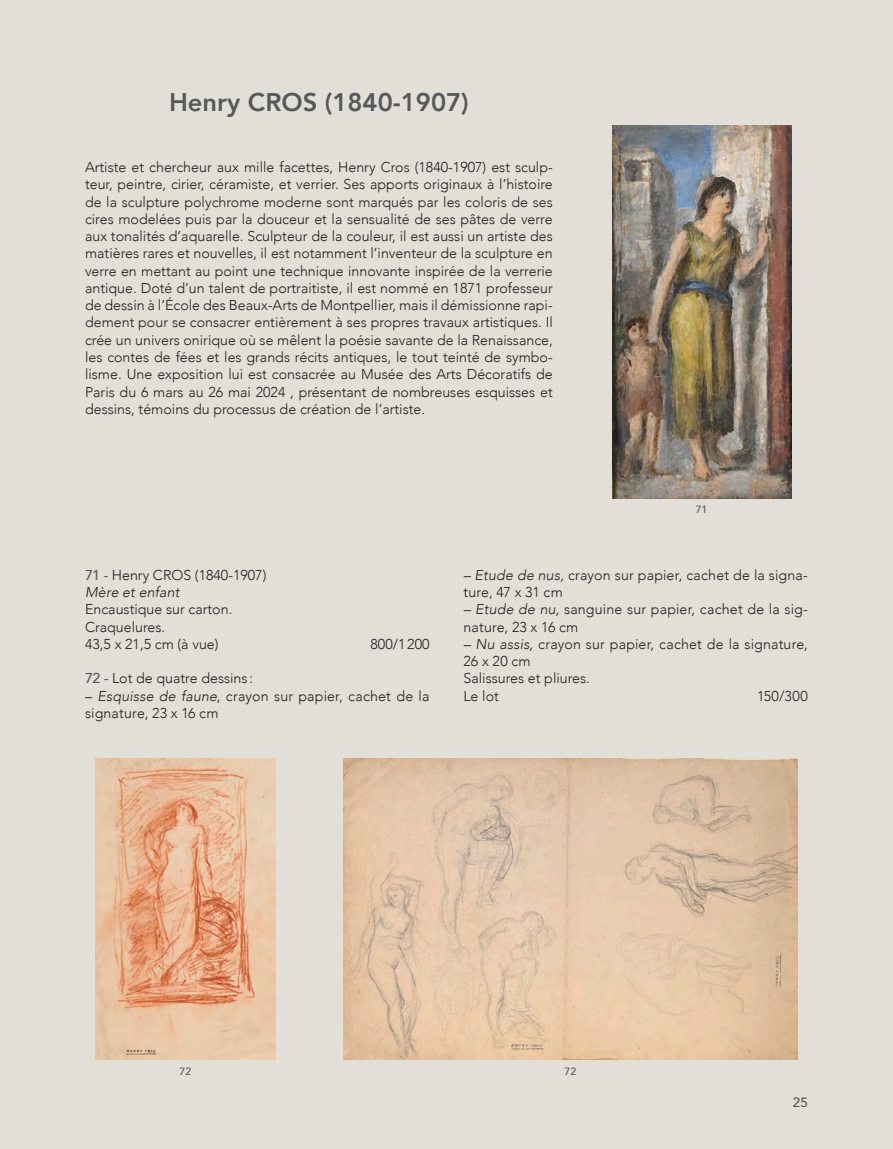
<style>
.page{position:relative;width:893px;height:1149px;background:#fff}
.page>*{position:absolute;margin:0;border:0;box-sizing:border-box;transform-origin:0 0}
.t1{font:800 25.5px "Avenir";color:#57585a}
.titre_oeuvre{font:300 14.25px/17.2px "Avenir";color:#231f20}
.titre_oeuvre-2{font:italic 300 14.25px "Avenir";letter-spacing:.01em;color:#231f20}
.t2{font:500 13.5px "Avenir";color:#57585a}
.t3{font:500 10.5px "Avenir";color:#57585a}
.s1{font-weight:500;color:#57585a}
.s2{font-style:italic}
</style>
<div class="page">
<div style="left:0;top:0;width:893px;height:1148px;background:#e1dfd8"></div>
<img style="left:612px;top:125px;width:179px;height:373px">
<img style="left:343px;top:758px;width:454px;height:301px">
<img style="left:96px;top:758px;width:179px;height:301px">
<p class="t1" style="left:169px;top:82px;width:301px">Henry CROS (1840-1907)</p>
<p class="titre_oeuvre" style="left:85px;top:158px;width:469px;text-align:justify">Artiste et chercheur aux mille facettes, Henry Cros (1840-1907) est sculp&shy;teur, peintre, cirier, céramiste, et verrier. Ses apports originaux à l’histoire de la sculpture polychrome moderne sont marqués par les coloris de ses cires modelées puis par la douceur et la sensualité de ses pâtes de verre aux tonalités d’aquarelle. Sculpteur de la couleur, il est aussi un artiste des matières rares et nouvelles, il est notamment l’inventeur de la sculpture en verre en mettant au point une technique innovante inspirée de la verrerie antique. Doté d’un talent de portraitiste, il est nommé en 1871 professeur de dessin à l’École des Beaux-Arts de Montpellier, mais il démissionne rapi&shy;dement pour se consacrer entièrement à ses propres travaux artistiques. Il crée un univers onirique où se mêlent la poésie savante de la Renaissance, les contes de fées et les grands récits antiques, le tout teinté de symbo&shy;lisme. Une exposition lui est consacrée au Musée des Arts Décoratifs de Paris du 6 mars au 26 mai 2024 , présentant de nombreuses esquisses et dessins, témoins du processus de création de l’artiste.</p>
<p class="t3" style="left:696px;top:500px;width:13px">71</p>
<p class="titre_oeuvre" style="left:85px;top:566px;width:183px"><span class="s1">71 -</span> Henry CROS (1840-1907)</p>
<p class="titre_oeuvre-2" style="left:85px;top:583px;width:96px">Mère et enfant</p>
<p class="titre_oeuvre" style="left:85px;top:600px;width:149px">Encaustique sur carton.</p>
<p class="titre_oeuvre" style="left:85px;top:618px;width:82px">Craquelures.</p>
<p class="titre_oeuvre" style="left:85px;top:635px;width:135px">43,5 x 21,5 cm (à vue)</p>
<p class="titre_oeuvre" style="left:371px;top:635px;width:60px">800/1200</p>
<p class="titre_oeuvre" style="left:85px;top:669px;width:169px"><span class="s1">72 -</span> Lot de quatre dessins :</p>
<p class="titre_oeuvre" style="left:85px;top:686px;width:346px">– <span class="s2">Esquisse de faune</span>, crayon sur papier, cachet de la signature, 23 x 16 cm</p>
<p class="titre_oeuvre" style="left:463px;top:566px;width:346px"><span class="s2">– Etude de nus,</span> crayon sur papier, cachet de la signa&shy;ture, 47 x 31 cm</p>
<p class="titre_oeuvre" style="left:463px;top:600px;width:346px"><span class="s2">– Etude de nu,</span> sanguine sur papier, cachet de la sig&shy;nature, 23 x 16 cm</p>
<p class="titre_oeuvre" style="left:463px;top:635px;width:346px"><span class="s2">– Nu assis,</span> crayon sur papier, cachet de la signature,<br>26 x 20 cm</p>
<p class="titre_oeuvre" style="left:463px;top:669px;width:128px">Salissures et pliures.</p>
<p class="titre_oeuvre" style="left:463px;top:686px;width:37px">Le lot</p>
<p class="titre_oeuvre" style="left:757px;top:686px;width:52px">150/300</p>
<p class="t3" style="left:180px;top:1062px;width:13px">72</p>
<p class="t3" style="left:564px;top:1062px;width:13px">72</p>
<p class="t2" style="left:793px;top:1090px;width:17px">25</p>
</div>
